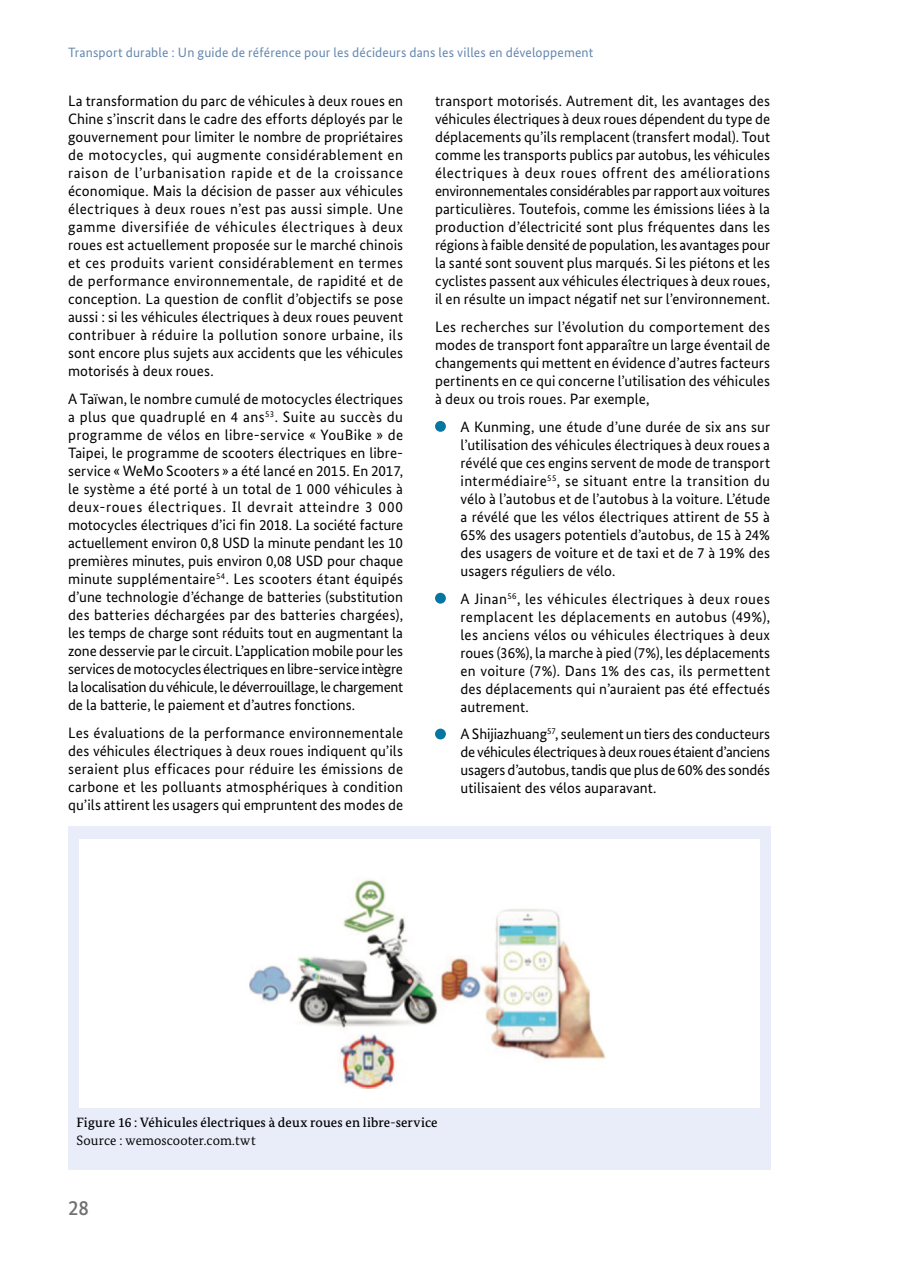
<style>
.page{position:relative;width:902px;height:1272px;background:#fff}
.page>*{position:absolute;margin:0;border:0;box-sizing:border-box;transform-origin:0 0}
.t1{font:500 21px "Bundes Sans";color:#717170}
.t2{font:15px/18px "Bundes Sans";letter-spacing:.005em;color:#020203;text-align:justify}
.t3{font:13.5px "Bundes Sans";letter-spacing:.01em;color:#6588b0}
.t4{font:500 13.5px "Bundes Serif";letter-spacing:.01em;color:#020203}
.t5{font:13.5px "Bundes Serif";letter-spacing:.005em;color:#020203}
</style>
<div class="page">
<div style="left:435px;top:421px;width:11px;height:11px;background:#0576a2;border-radius:50%"></div>
<div style="left:435px;top:592px;width:11px;height:11px;background:#0576a2;border-radius:50%"></div>
<div style="left:435px;top:728px;width:11px;height:11px;background:#0576a2;border-radius:50%"></div>
<div style="left:68px;top:826px;width:702px;height:281px;background:#e9edf9"></div>
<div style="left:68px;top:1107px;width:702px;height:62px;background:#e9edf9"></div>
<div style="left:79px;top:839px;width:680px;height:268px;background:#fff"></div>
<img style="left:249px;top:879px;width:357px;height:209px">
<p class="t3" style="left:68px;top:44px;width:526px">Transport durable : Un guide de référence pour les décideurs dans les villes en développement</p>
<p class="t2" style="left:68px;top:92px;width:336px">La transformation du parc de véhicules à deux roues en Chine s’inscrit dans le cadre des efforts déployés par le gouvernement pour limiter le nombre de propriétaires de motocycles, qui augmente considérablement en raison de l’urbanisation rapide et de la croissance économique. Mais la décision de passer aux véhicules électriques à deux roues n’est pas aussi simple. Une gamme diversifiée de véhicules électriques à deux roues est actuellement proposée sur le marché chinois et ces produits varient considérablement en termes de performance environnementale, de rapidité et de conception. La question de conflit d’objectifs se pose aussi : si les véhicules électriques à deux roues peuvent contribuer à réduire la pollution sonore urbaine, ils sont encore plus sujets aux accidents que les véhicules motorisés à deux roues.</p>
<p class="t2" style="left:68px;top:390px;width:336px">A Taïwan, le nombre cumulé de motocycles électriques a plus que quadruplé en 4 ans<sup>53</sup>. Suite au succès du programme de vélos en libre-service « YouBike » de Taipei, le programme de scooters électriques en libre&shy;service « WeMo Scooters » a été lancé en 2015. En 2017, le système a été porté à un total de 1 000 véhicules à deux-roues électriques. Il devrait atteindre 3 000 motocycles électriques d’ici fin 2018. La société facture actuellement environ 0,8 USD la minute pendant les 10 premières minutes, puis environ 0,08 USD pour chaque minute supplémentaire<sup>54</sup>. Les scooters étant équipés d’une technologie d’échange de batteries (substitution des batteries déchargées par des batteries chargées), les temps de charge sont réduits tout en augmentant la zone desservie par le circuit. L’application mobile pour les services de motocycles électriques en libre-service intègre la localisation du véhicule, le déverrouillage, le chargement de la batterie, le paiement et d’autres fonctions.</p>
<p class="t2" style="left:68px;top:723px;width:336px">Les évaluations de la performance environnementale des véhicules électriques à deux roues indiquent qu’ils seraient plus efficaces pour réduire les émissions de carbone et les polluants atmosphériques à condition qu’ils attirent les usagers qui empruntent des modes de</p>
<p class="t2" style="left:435px;top:92px;width:336px">transport motorisés. Autrement dit, les avantages des véhicules électriques à deux roues dépendent du type de déplacements qu’ils remplacent (transfert modal). Tout comme les transports publics par autobus, les véhicules électriques à deux roues offrent des améliorations environnementales considérables par rapport aux voitures particulières. Toutefois, comme les émissions liées à la production d’électricité sont plus fréquentes dans les régions à faible densité de population, les avantages pour la santé sont souvent plus marqués. Si les piétons et les cyclistes passent aux véhicules électriques à deux roues, il en résulte un impact négatif net sur l’environnement.</p>
<p class="t2" style="left:435px;top:318px;width:336px">Les recherches sur l’évolution du comportement des modes de transport font apparaître un large éventail de changements qui mettent en évidence d’autres facteurs pertinents en ce qui concerne l’utilisation des véhicules à deux ou trois roues. Par exemple,</p>
<p class="t2" style="left:460px;top:417px;width:311px">A Kunming, une étude d’une durée de six ans sur l’utilisation des véhicules électriques à deux roues a révélé que ces engins servent de mode de transport intermédiaire<sup>55</sup>, se situant entre la transition du vélo à l’autobus et de l’autobus à la voiture. L’étude a révélé que les vélos électriques attirent de 55 à 65% des usagers potentiels d’autobus, de 15 à 24% des usagers de voiture et de taxi et de 7 à 19% des usagers réguliers de vélo.</p>
<p class="t2" style="left:460px;top:589px;width:311px">A Jinan<sup>56</sup>, les véhicules électriques à deux roues remplacent les déplacements en autobus (49%), les anciens vélos ou véhicules électriques à deux roues (36%), la marche à pied (7%), les déplacements en voiture (7%). Dans 1% des cas, ils permettent des déplacements qui n’auraient pas été effectués autrement.</p>
<p class="t2" style="left:460px;top:725px;width:311px">A Shijiazhuang<sup>57</sup>, seulement un tiers des conducteurs de véhicules électriques à deux roues étaient d’anciens usagers d’autobus, tandis que plus de 60% des sondés utilisaient des vélos auparavant.</p>
<p class="t4" style="left:77px;top:1113px;width:362px">Figure 16 : Véhicules électriques à deux roues en libre-service</p>
<p class="t5" style="left:77px;top:1131px;width:180px">Source : wemoscooter.com.twt</p>
<h1 class="t1" style="left:68px;top:1194px;width:22px">28</h1>
</div>
